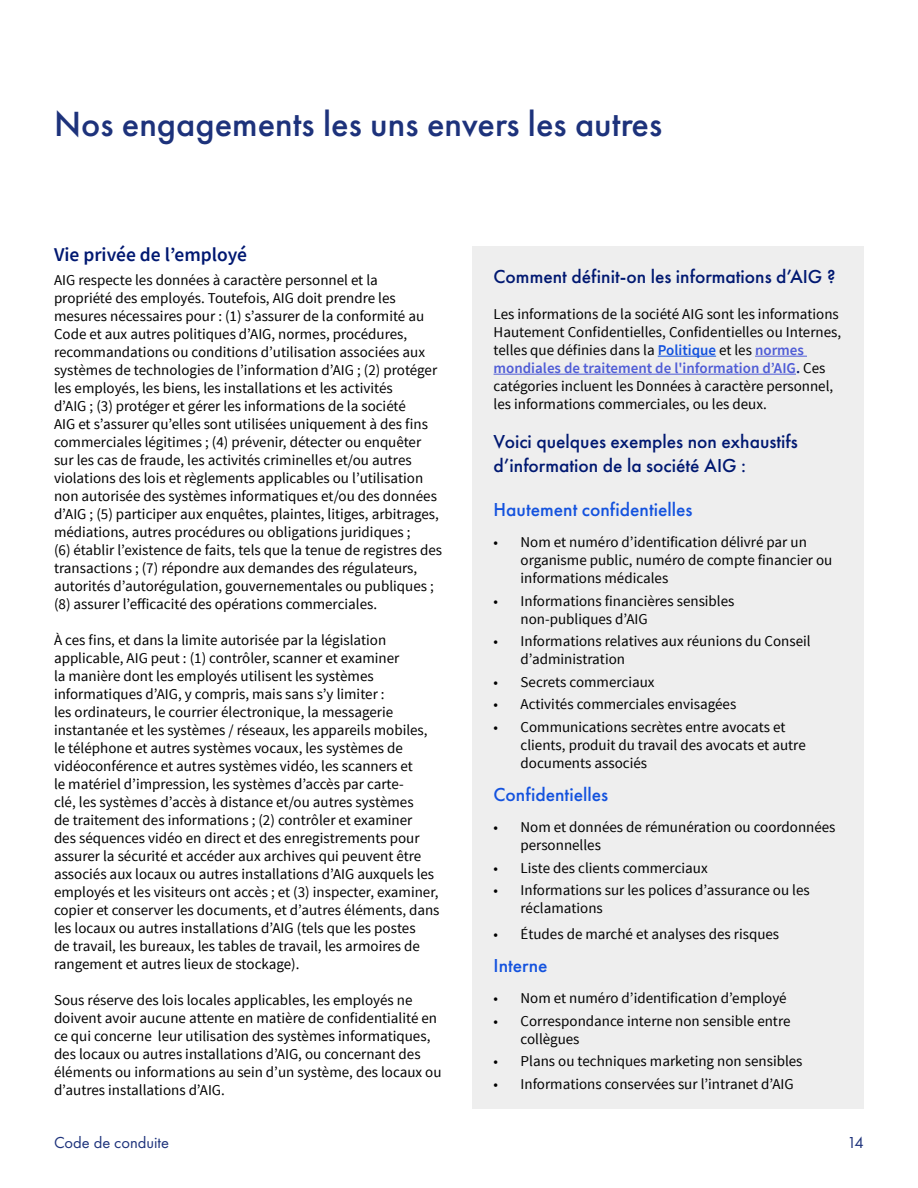
<style>
.page{position:relative;width:918px;height:1188px;background:#fff}
.page>*{position:absolute;margin:0;border:0;box-sizing:border-box;transform-origin:0 0}
.t1{font:500 36.3px "Futura PT";color:#1d327b}
.H2_Our_Commitments_b{font:500 19.5px/24px "Futura PT";color:#001871}
.H3_Our_Commitments_B{font:500 19.5px "Futura PT";color:#1352de}
.H2_Body_Copy_Titles{font:600 19.5px "Source Sans Pro";color:#001871}
.t2{font:16.5px "Futura PT";color:#1d327b}
.P_Body_Copy{font:15px/18px "Source Sans Pro";color:#000}
.Sub_Bulllets_10_13{font:15px/18px "Source Sans Pro";color:#000}
.s1{font-weight:600;color:#1352de}
.s2{font-weight:600;color:#4f5cd6}
.s3{font-weight:600;color:#001871}
</style>
<div class="page">
<div style="left:472px;top:246px;width:392px;height:863px;background:#eee"></div>
<hr style="left:658px;top:356px;width:58px;height:1px;background:#1352de">
<hr style="left:755px;top:356px;width:52px;height:1px;background:#4f5cd6">
<hr style="left:494px;top:374px;width:302px;height:1px;background:#4f5cd6">
<h1 class="t1" style="left:54px;top:102px;width:610px">Nos engagements les uns envers les autres</h1>
<h2 class="H2_Body_Copy_Titles" style="left:54px;top:242px;width:195px">Vie privée de l’employé</h2>
<p class="P_Body_Copy" style="left:54px;top:271px;width:390px">AIG respecte les données à caractère personnel et la<br>propriété des employés. Toutefois, AIG doit prendre les mesures nécessaires pour : (1) s’assurer de la conformité au Code et aux autres politiques d’AIG, normes, procédures, recommandations ou conditions d’utilisation associées aux systèmes de technologies de l’information d’AIG ; (2) protéger les employés, les biens, les installations et les activités<br>d’AIG ; (3) protéger et gérer les informations de la société<br>AIG et s’assurer qu’elles sont utilisées uniquement à des fins commerciales légitimes ; (4) prévenir, détecter ou enquêter sur les cas de fraude, les activités criminelles et/ou autres violations des lois et règlements applicables ou l’utilisation non autorisée des systèmes informatiques et/ou des données d’AIG ; (5) participer aux enquêtes, plaintes, litiges, arbitrages, médiations, autres procédures ou obligations juridiques ;<br>(6) établir l’existence de faits, tels que la tenue de registres des transactions ; (7) répondre aux demandes des régulateurs, autorités d’autorégulation, gouvernementales ou publiques ; (8) assurer l’efficacité des opérations commerciales.</p>
<p class="P_Body_Copy" style="left:54px;top:631px;width:387px">À ces fins, et dans la limite autorisée par la législation applicable, AIG peut : (1) contrôler, scanner et examiner<br>la manière dont les employés utilisent les systèmes informatiques d’AIG, y compris, mais sans s’y limiter :<br>les ordinateurs, le courrier électronique, la messagerie instantanée et les systèmes / réseaux, les appareils mobiles, le téléphone et autres systèmes vocaux, les systèmes de vidéoconférence et autres systèmes vidéo, les scanners et<br>le matériel d’impression, les systèmes d’accès par carte-<br>clé, les systèmes d’accès à distance et/ou autres systèmes<br>de traitement des informations ; (2) contrôler et examiner<br>des séquences vidéo en direct et des enregistrements pour assurer la sécurité et accéder aux archives qui peuvent être associés aux locaux ou autres installations d’AIG auxquels les employés et les visiteurs ont accès ; et (3) inspecter, examiner, copier et conserver les documents, et d’autres éléments, dans les locaux ou autres installations d’AIG (tels que les postes<br>de travail, les bureaux, les tables de travail, les armoires de rangement et autres lieux de stockage).</p>
<p class="P_Body_Copy" style="left:54px;top:991px;width:389px">Sous réserve des lois locales applicables, les employés ne doivent avoir aucune attente en matière de confidentialité en ce qui concerne leur utilisation des systèmes informatiques, des locaux ou autres installations d’AIG, ou concernant des éléments ou informations au sein d’un système, des locaux ou d’autres installations d’AIG.</p>
<h2 class="H2_Our_Commitments_b" style="left:494px;top:265px;width:343px">Comment définit-on les informations d’AIG ?</h2>
<p class="Sub_Bulllets_10_13" style="left:494px;top:305px;width:349px">Les informations de la société AIG sont les informations Hautement Confidentielles, Confidentielles ou Internes, telles que définies dans la <span class="s1">Politique</span> et les <span class="s2">normes mondiales de traitement de l'information d’AIG</span><span class="s3">.</span> Ces catégories incluent les Données à caractère personnel, les informations commerciales, ou les deux.</p>
<h2 class="H2_Our_Commitments_b" style="left:494px;top:430px;width:306px">Voici quelques exemples non exhaustifs d’information de la société AIG :</h2>
<h3 class="H3_Our_Commitments_B" style="left:494px;top:497px;width:201px">Hautement confidentielles</h3>
<p class="P_Body_Copy" style="left:521px;top:533px;width:313px;text-indent:-27px">• Nom et numéro d’identification délivré par un organisme public, numéro de compte financier ou informations médicales</p>
<p class="P_Body_Copy" style="left:521px;top:592px;width:215px;text-indent:-27px">• Informations financières sensibles non-publiques d’AIG</p>
<p class="P_Body_Copy" style="left:521px;top:632px;width:292px;text-indent:-27px">• Informations relatives aux réunions du Conseil d’administration</p>
<p class="P_Body_Copy" style="left:494px;top:673px;width:163px">• Secrets commerciaux</p>
<p class="P_Body_Copy" style="left:494px;top:695px;width:244px">• Activités commerciales envisagées</p>
<p class="P_Body_Copy" style="left:521px;top:718px;width:287px;text-indent:-27px">• Communications secrètes entre avocats et clients, produit du travail des avocats et autre documents associés</p>
<h3 class="H3_Our_Commitments_B" style="left:494px;top:782px;width:116px">Confidentielles</h3>
<p class="P_Body_Copy" style="left:521px;top:818px;width:317px;text-indent:-27px">• Nom et données de rémunération ou coordonnées personnelles</p>
<p class="P_Body_Copy" style="left:494px;top:859px;width:216px">• Liste des clients commerciaux</p>
<p class="P_Body_Copy" style="left:521px;top:881px;width:291px;text-indent:-27px">• Informations sur les polices d’assurance ou les réclamations</p>
<p class="P_Body_Copy" style="left:494px;top:925px;width:287px">• Études de marché et analyses des risques</p>
<h3 class="H3_Our_Commitments_B" style="left:494px;top:953px;width:56px">Interne</h3>
<p class="P_Body_Copy" style="left:494px;top:989px;width:295px">• Nom et numéro d’identification d’employé</p>
<p class="P_Body_Copy" style="left:521px;top:1012px;width:271px;text-indent:-27px">• Correspondance interne non sensible entre collègues</p>
<p class="P_Body_Copy" style="left:494px;top:1052px;width:311px">• Plans ou techniques marketing non sensibles</p>
<p class="P_Body_Copy" style="left:494px;top:1075px;width:302px">• Informations conservées sur l’intranet d’AIG</p>
<p class="t2" style="left:54px;top:1133px;width:117px">Code de conduite</p>
<p class="t2" style="left:847px;top:1133px;width:18px">14</p>
</div>
